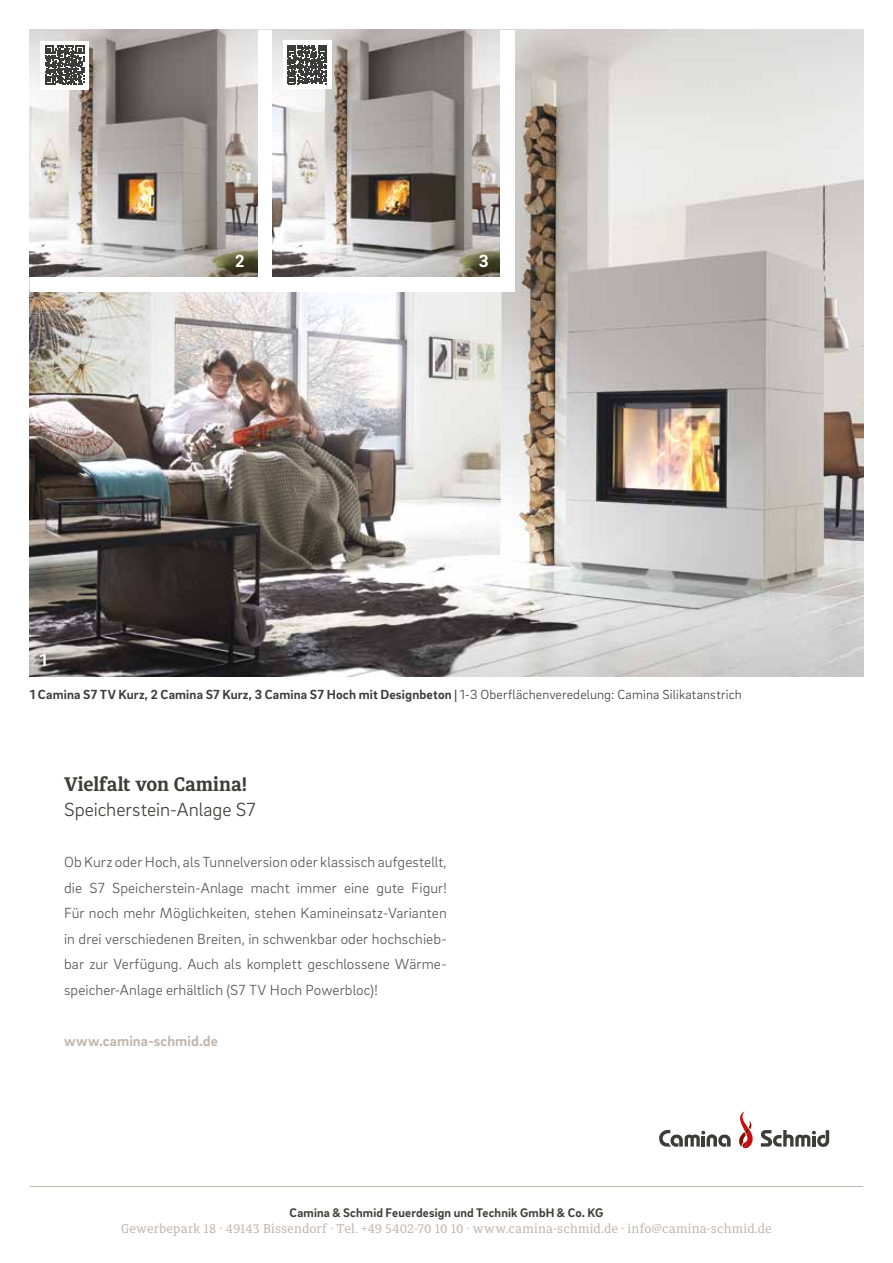
<style>
.page{position:relative;width:893px;height:1263px;background:#fff}
.page>*{position:absolute;margin:0;border:0;box-sizing:border-box;transform-origin:0 0}
.t1{font:300 19.5px "Brix Sans";letter-spacing:-.005em;color:#3c3c3b}
.t2{font:700 19.5px "Diaria Pro";color:#3c3c3b}
.t3{font:700 18px "Brix Sans";color:#fff}
.t4{font:300 15px/25.5px "Brix Sans";letter-spacing:.005em;color:#555454;text-align:justify}
.t5{font:700 15px "Brix Sans";letter-spacing:.01em;color:#c1b5ac}
.t6{font:700 13.5px "Brix Sans";letter-spacing:.01em;color:#3c3c3b}
.t7{font:12.75px "Diaria Pro";letter-spacing:.01em;color:#c1b5ac}
.t8{font:700 12.75px "Brix Sans";letter-spacing:.015em;color:#3c3c3b}
.s1{font-weight:300}
</style>
<div class="page">
<img style="left:30px;top:30px;width:833px;height:646px">
<hr style="left:30px;top:1186px;width:833px;height:1px;background:#c1b5ac">
<svg style="left:659px;top:1111px;width:94px;height:37px"></svg>
<svg style="left:761px;top:1130px;width:68px;height:17px"></svg>
<div style="left:30px;top:30px;width:484px;height:261px;background:#fff"></div>
<img style="left:272px;top:30px;width:228px;height:246px">
<img style="left:30px;top:30px;width:227px;height:246px">
<div style="left:283px;top:40px;width:48px;height:49px;background:#fff"></div>
<svg style="left:287px;top:45px;width:39px;height:39px"></svg>
<div style="left:40px;top:41px;width:49px;height:48px;background:#fff"></div>
<svg style="left:45px;top:46px;width:39px;height:39px"></svg>
<p class="t3" style="left:40px;top:648px;width:9px">1</p>
<p class="t3" style="left:235px;top:249px;width:11px">2</p>
<p class="t3" style="left:479px;top:249px;width:11px">3</p>
<p class="t6" style="left:30px;top:685px;width:714px">1 Camina S7 TV Kurz, 2 Camina S7 Kurz, 3 Camina S7 Hoch mit Designbeton | <span class="s1">1-3 Oberflächenveredelung: Camina Silikatanstrich</span></p>
<h1 class="t2" style="left:64px;top:772px;width:185px">Vielfalt von Camina!</h1>
<h1 class="t1" style="left:64px;top:797px;width:193px">Speicherstein-Anlage S7</h1>
<p class="t4" style="left:64px;top:849px;width:384px">Ob Kurz oder Hoch, als Tunnelversion oder klassisch aufgestellt, die S7 Speicherstein-Anlage macht immer eine gute Figur!<br>Für noch mehr Möglichkeiten, stehen Kamineinsatz-Varianten in drei verschiedenen Breiten, in schwenkbar oder hochschieb&shy;bar zur Verfügung. Auch als komplett geschlossene Wärme&shy;speicher-Anlage erhältlich (S7 TV Hoch Powerbloc)!</p>
<p class="t5" style="left:64px;top:1031px;width:155px">www.camina-schmid.de</p>
<p class="t8" style="left:289px;top:1204px;width:315px">Camina &amp; Schmid Feuerdesign und Technik GmbH &amp; Co. KG</p>
<p class="t7" style="left:121px;top:1221px;width:652px">Gewerbepark 18 · 49143 Bissendorf · Tel. +49 5402-70 10 10 · www.camina-schmid.de · info@camina-schmid.de</p>
</div>
